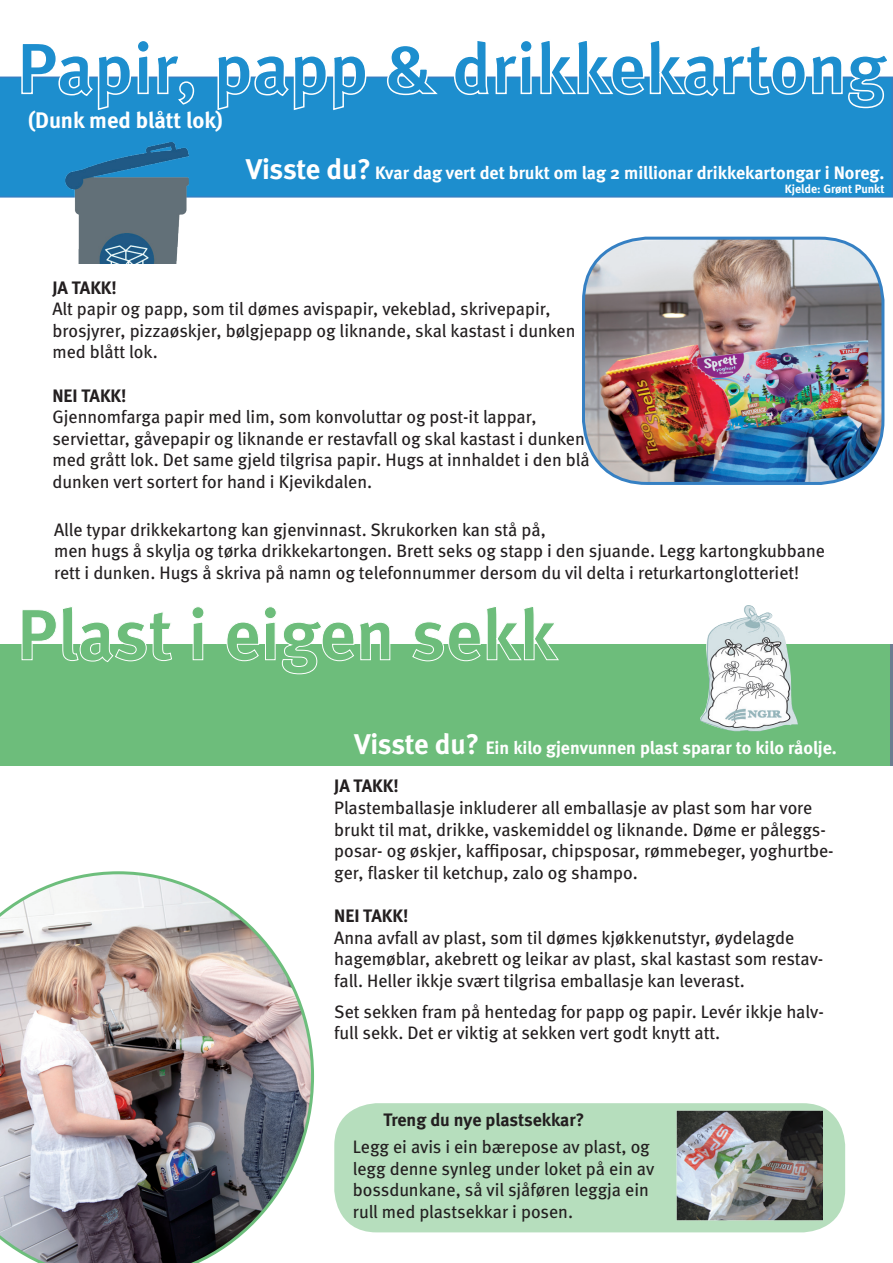
<style>
.page{position:relative;width:893px;height:1263px;background:#fff}
.page>*{position:absolute;margin:0;border:0;box-sizing:border-box;transform-origin:0 0}
.t1{font:700 72px "Meta";color:#1d8ece}
.t2{font:700 72px "Meta";color:#6dbd7b}
.t3{font:700 22.5px "Meta";color:#fff}
.t4{font:18px/21.6px "Meta";color:#231f20}
.t5{font:700 18px/38.7px "Meta";color:#fff}
.t6{font:700 18px "Meta";color:#231f20}
.t7{font:700 12px "Meta";color:#fff}
.s1{font-size:28.5px}
.s2{color:#231f20}
</style>
<div class="page">
<img style="left:583px;top:257px;width:300px;height:226px">
<div style="left:582px;top:237px;width:302px;height:248px;border:3px solid #3580c3;border-radius:64px"></div>
<div style="left:0;top:77px;width:893px;height:121px;background:#1d8ece"></div>
<svg style="left:21px;top:76px;width:174px;height:122px;background:#2993d0"></svg>
<svg style="left:216px;top:76px;width:151px;height:122px;background:#2792cf"></svg>
<svg style="left:386px;top:76px;width:52px;height:20px"></svg>
<svg style="left:453px;top:76px;width:437px;height:181px"></svg>
<img style="left:0;top:871px;width:314px;height:392px">
<div style="left:0;top:644px;width:893px;height:121px;background:#6dbd7b"></div>
<svg style="left:21px;top:644px;width:151px;height:18px"></svg>
<svg style="left:192px;top:644px;width:12px;height:16px"></svg>
<svg style="left:226px;top:644px;width:165px;height:31px"></svg>
<svg style="left:412px;top:644px;width:147px;height:18px"></svg>
<div style="left:334px;top:1103px;width:511px;height:129px;background:#b6debd;border-radius:43px"></div>
<hr style="left:891px;top:644px;width:2px;height:121px;background:#6c7d90">
<img style="left:700px;top:605px;width:98px;height:126px">
<img style="left:676px;top:1110px;width:146px;height:111px">
<img style="left:65px;top:142px;width:123px;height:122px">
<h1 class="t1" style="left:17px;top:26px;width:871px">Papir, papp &amp; drikkekartong</h1>
<p class="t3" style="left:28px;top:107px;width:196px">(Dunk med blått lok)</p>
<p class="t5" style="left:246px;top:153px;width:640px"><span class="s1">Visste du?</span> Kvar dag vert det brukt om lag 2 millionar drikkekartongar i Noreg.</p>
<p class="t7" style="left:785px;top:182px;width:101px">Kjelde: Grønt Punkt</p>
<p class="t6" style="left:52px;top:277px;width:66px">JA TAKK!</p>
<p class="t4" style="left:52px;top:298px;width:525px">Alt papir og papp, som til dømes avispapir, vekeblad, skrivepapir, brosjyrer, pizzaøskjer, bølgjepapp og liknande, skal kastast i dunken med blått lok.</p>
<p class="t6" style="left:52px;top:385px;width:76px">NEI TAKK!</p>
<p class="t4" style="left:52px;top:406px;width:539px">Gjennomfarga papir med lim, som konvoluttar og post-it lappar, serviettar, gåvepapir og liknande er restavfall og skal kastast i dunken med grått lok. Det same gjeld tilgrisa papir. Hugs at innhaldet i den blå dunken vert sortert for hand i Kjevikdalen.</p>
<p class="t4" style="left:54px;top:518px;width:773px">Alle typar drikkekartong kan gjenvinnast. Skrukorken kan stå på,<br>men hugs å skylja og tørka drikkekartongen. Brett seks og stapp i den sjuande. Legg kartongkubbane rett i dunken. Hugs å skriva på namn og telefonnummer dersom du vil delta i returkartonglotteriet!</p>
<h1 class="t2" style="left:17px;top:592px;width:541px">Plast i eigen sekk</h1>
<p class="t5" style="left:334px;top:728px;width:504px;text-indent:20px"><span class="s1">Visste du?</span> Ein kilo gjenvunnen plast sparar to kilo råolje.<br><span class="s2">JA TAKK!</span></p>
<p class="t4" style="left:334px;top:797px;width:501px">Plastemballasje inkluderer all emballasje av plast som har vore brukt til mat, drikke, vaskemiddel og liknande. Døme er påleggs&shy;posar- og øskjer, kaffiposar, chipsposar, rømmebeger, yoghurtbe&shy;ger, flasker til ketchup, zalo og shampo.</p>
<p class="t6" style="left:334px;top:905px;width:76px">NEI TAKK!</p>
<p class="t4" style="left:334px;top:926px;width:490px">Anna avfall av plast, som til dømes kjøkkenutstyr, øydelagde hagemøblar, akebrett og leikar av plast, skal kastast som restav&shy;fall. Heller ikkje svært tilgrisa emballasje kan leverast.</p>
<p class="t4" style="left:334px;top:1000px;width:491px">Set sekken fram på hentedag for papp og papir. Levér ikkje halv&shy;full sekk. Det er viktig at sekken vert godt knytt att.</p>
<p class="t6" style="left:383px;top:1109px;width:202px">Treng du nye plastsekkar?</p>
<p class="t4" style="left:353px;top:1136px;width:303px">Legg ei avis i ein bærepose av plast, og legg denne synleg under loket på ein av bossdunkane, så vil sjåføren leggja ein rull med plastsekkar i posen.</p>
</div>
